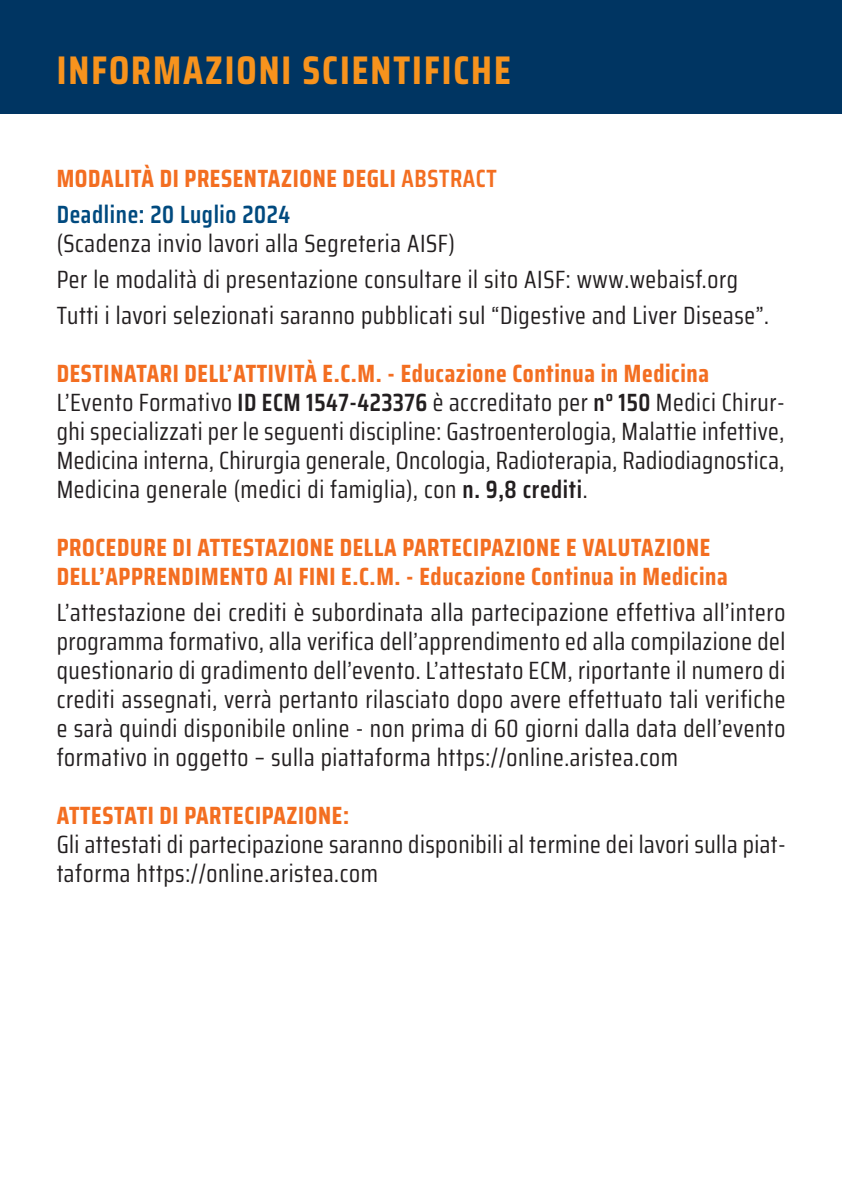
<style>
.page{position:relative;width:842px;height:1191px;background:#fff}
.page>*{position:absolute;margin:0;border:0;box-sizing:border-box;transform-origin:0 0}
.t1{font:700 40px "Saira Condensed";letter-spacing:.05em;color:#f7931d}
.t2{font:25px/29px "Saira Condensed";letter-spacing:.025em;color:#231f20;text-align:justify}
.t3{font:700 25px "Saira Condensed";letter-spacing:.025em;color:#f36e21}
.t4{font:600 25px "Saira Condensed";letter-spacing:.025em;color:#004a7f}
.s1{font-weight:600}
</style>
<div class="page">
<div style="left:0;top:0;width:842px;height:113px;background:#003562"></div>
<p class="t1" style="left:57px;top:39px;width:456px">INFORMAZIONI SCIENTIFICHE</p>
<p class="t3" style="left:57px;top:158px;width:442px">MODALITÀ DI PRESENTAZIONE DEGLI <span class="s1">ABSTRACT</span></p>
<p class="t4" style="left:57px;top:194px;width:235px">Deadline: 20 Luglio 2024</p>
<p class="t2" style="left:57px;top:228px;width:400px">(Scadenza invio lavori alla Segreteria AISF)</p>
<p class="t2" style="left:57px;top:264px;width:683px">Per le modalità di presentazione consultare il sito AISF: www.webaisf.org</p>
<p class="t2" style="left:57px;top:300px;width:714px">Tutti i lavori selezionati saranno pubblicati sul “Digestive and Liver Disease”.</p>
<p class="t3" style="left:57px;top:353px;width:654px">DESTINATARI DELL’ATTIVITÀ E.C.M. - Educazione Continua in Medicina</p>
<p class="t2" style="left:57px;top:387px;width:730px">L’Evento Formativo <span class="s1">ID ECM 1547-423376</span> è accreditato per <span class="s1">n° 150</span> Medici Chirur&shy;ghi specializzati per le seguenti discipline: Gastroenterologia, Malattie infettive, Medicina interna, Chirurgia generale, Oncologia, Radioterapia, Radiodiagnostica, Medicina generale (medici di famiglia), con <span class="s1">n. 9,8 crediti</span>.</p>
<p class="t3" style="left:57px;top:527px;width:655px">PROCEDURE DI ATTESTAZIONE DELLA PARTECIPAZIONE E VALUTAZIONE</p>
<p class="t3" style="left:57px;top:556px;width:673px">DELL’APPRENDIMENTO AI FINI E.C.M. - Educazione Continua in Medicina</p>
<p class="t2" style="left:57px;top:597px;width:730px">L’attestazione dei crediti è subordinata alla partecipazione effettiva all’intero programma formativo, alla verifica dell’apprendimento ed alla compilazione del questionario di gradimento dell’evento. L’attestato ECM, riportante il numero di crediti assegnati, verrà pertanto rilasciato dopo avere effettuato tali verifiche e sarà quindi disponibile online - non prima di 60 giorni dalla data dell’evento formativo in oggetto – sulla piattaforma https://online.aristea.com</p>
<p class="t3" style="left:57px;top:795px;width:294px">ATTESTATI DI PARTECIPAZIONE:</p>
<p class="t2" style="left:57px;top:829px;width:731px">Gli attestati di partecipazione saranno disponibili al termine dei lavori sulla piat&shy;taforma https://online.aristea.com</p>
</div>
